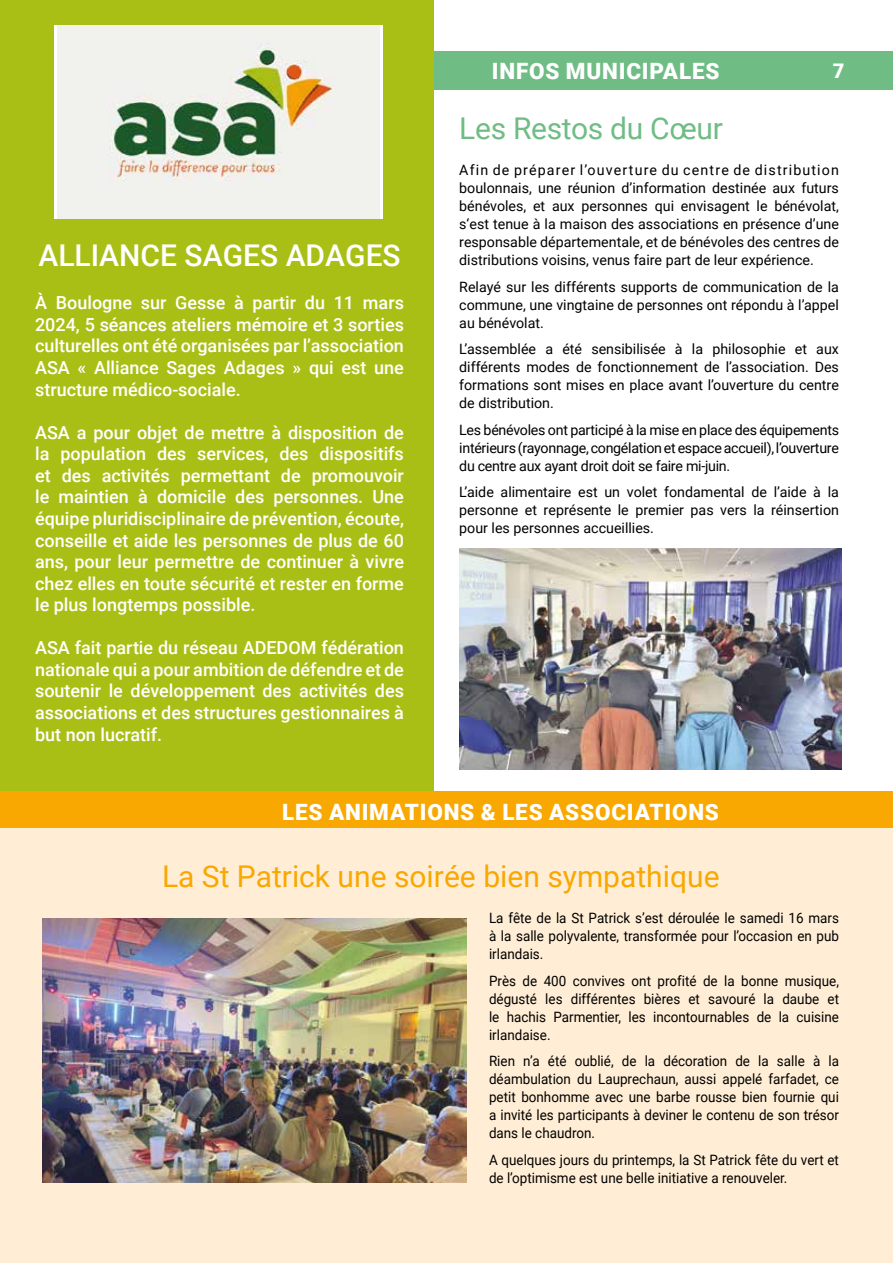
<style>
.page{position:relative;width:893px;height:1263px;background:#fff}
.page>*{position:absolute;margin:0;border:0;box-sizing:border-box;transform-origin:0 0}
.t1{font:30px "Roboto";color:#f8a800}
.t2{font:500 30px "Roboto";color:#fff}
.t3{font:30px "Roboto";letter-spacing:-.01em;color:#6fbc85}
.t4{font:900 22.5px "Roboto";letter-spacing:.035em;color:#fff}
.t5{font:900 20.1px "Roboto";color:#fff}
.t6{font:500 18px/21.6px "Roboto";color:#fff;text-align:justify}
.t7{font:14.25px/18px "Roboto";color:#000;text-align:justify}
.t8{font:14.25px/18px "Roboto";color:#000;text-align:justify;scale:.94 1}
</style>
<div class="page">
<div style="left:0;top:51px;width:893px;height:38px;background:#6fbc85"></div>
<div style="left:0;top:0;width:434px;height:793px;background:#aabf16"></div>
<img style="left:57px;top:26px;width:323px;height:193px">
<img style="left:459px;top:549px;width:382px;height:221px">
<div style="left:0;top:791px;width:893px;height:39px;background:#f8a800"></div>
<div style="left:0;top:829px;width:893px;height:434px;background:#ffeed5"></div>
<img style="left:43px;top:918px;width:424px;height:264px">
<h1 class="t2" style="left:38px;top:235px;width:364px">ALLIANCE SAGES ADAGES</h1>
<p class="t6" style="left:35px;top:291px;width:370px">À Boulogne sur Gesse à partir du 11 mars 2024, 5 séances ateliers mémoire et 3 sorties culturelles ont été organisées par l’association ASA « Alliance Sages Adages » qui est une structure médico-sociale.</p>
<p class="t6" style="left:35px;top:421px;width:370px">ASA a pour objet de mettre à disposition de la population des services, des dispositifs et des activités permettant de promouvoir le maintien à domicile des personnes. Une équipe pluridisciplinaire de prévention, écoute, conseille et aide les personnes de plus de 60 ans, pour leur permettre de continuer à vivre chez elles en toute sécurité et rester en forme le plus longtemps possible.</p>
<p class="t6" style="left:35px;top:636px;width:370px">ASA fait partie du réseau ADEDOM fédération nationale qui a pour ambition de défendre et de soutenir le développement des activités des associations et des structures gestionnaires à but non lucratif.</p>
<h2 class="t4" style="left:492px;top:55px;width:229px">INFOS MUNICIPALES</h2>
<h3 class="t5" style="left:833px;top:57px;width:13px">7</h3>
<h1 class="t3" style="left:459px;top:108px;width:265px">Les Restos du Cœur</h1>
<p class="t7" style="left:459px;top:161px;width:381px">Afin de préparer l’ouverture du centre de distribution boulonnais, une réunion d’information destinée aux futurs bénévoles, et aux personnes qui envisagent le bénévolat, s‘est tenue à la maison des associations en présence d’une responsable départementale, et de bénévoles des centres de distributions voisins, venus faire part de leur expérience.</p>
<p class="t7" style="left:459px;top:277px;width:381px">Relayé sur les différents supports de communication de la commune, une vingtaine de personnes ont répondu à l’appel au bénévolat.</p>
<p class="t7" style="left:459px;top:340px;width:381px">L’assemblée a été sensibilisée à la philosophie et aux différents modes de fonctionnement de l’association. Des formations sont mises en place avant l’ouverture du centre de distribution.</p>
<p class="t7" style="left:459px;top:420px;width:381px">Les bénévoles ont participé à la mise en place des équipements intérieurs (rayonnage, congélation et espace accueil), l’ouverture du centre aux ayant droit doit se faire mi-juin.</p>
<p class="t7" style="left:459px;top:483px;width:381px">L’aide alimentaire est un volet fondamental de l’aide à la personne et représente le premier pas vers la réinsertion pour les personnes accueillies.</p>
<h2 class="t4" style="left:282px;top:796px;width:438px">LES ANIMATIONS &amp; LES ASSOCIATIONS</h2>
<h1 class="t1" style="left:162px;top:855px;width:559px">La St Patrick une soirée bien sympathique</h1>
<p class="t8" style="left:489px;top:909px;width:374px">La fête de la St Patrick s’est déroulée le samedi 16 mars à la salle polyvalente, transformée pour l’occasion en pub irlandais.</p>
<p class="t8" style="left:489px;top:971px;width:374px">Près de 400 convives ont profité de la bonne musique, dégusté les différentes bières et savouré la daube et le hachis Parmentier, les incontournables de la cuisine irlandaise.</p>
<p class="t8" style="left:489px;top:1052px;width:374px">Rien n’a été oublié, de la décoration de la salle à la déambulation du Lauprechaun, aussi appelé farfadet, ce petit bonhomme avec une barbe rousse bien fournie qui a invité les participants à deviner le contenu de son trésor dans le chaudron.</p>
<p class="t8" style="left:489px;top:1150px;width:374px">A quelques jours du printemps, la St Patrick fête du vert et de l’optimisme est une belle initiative a renouveler.</p>
</div>
